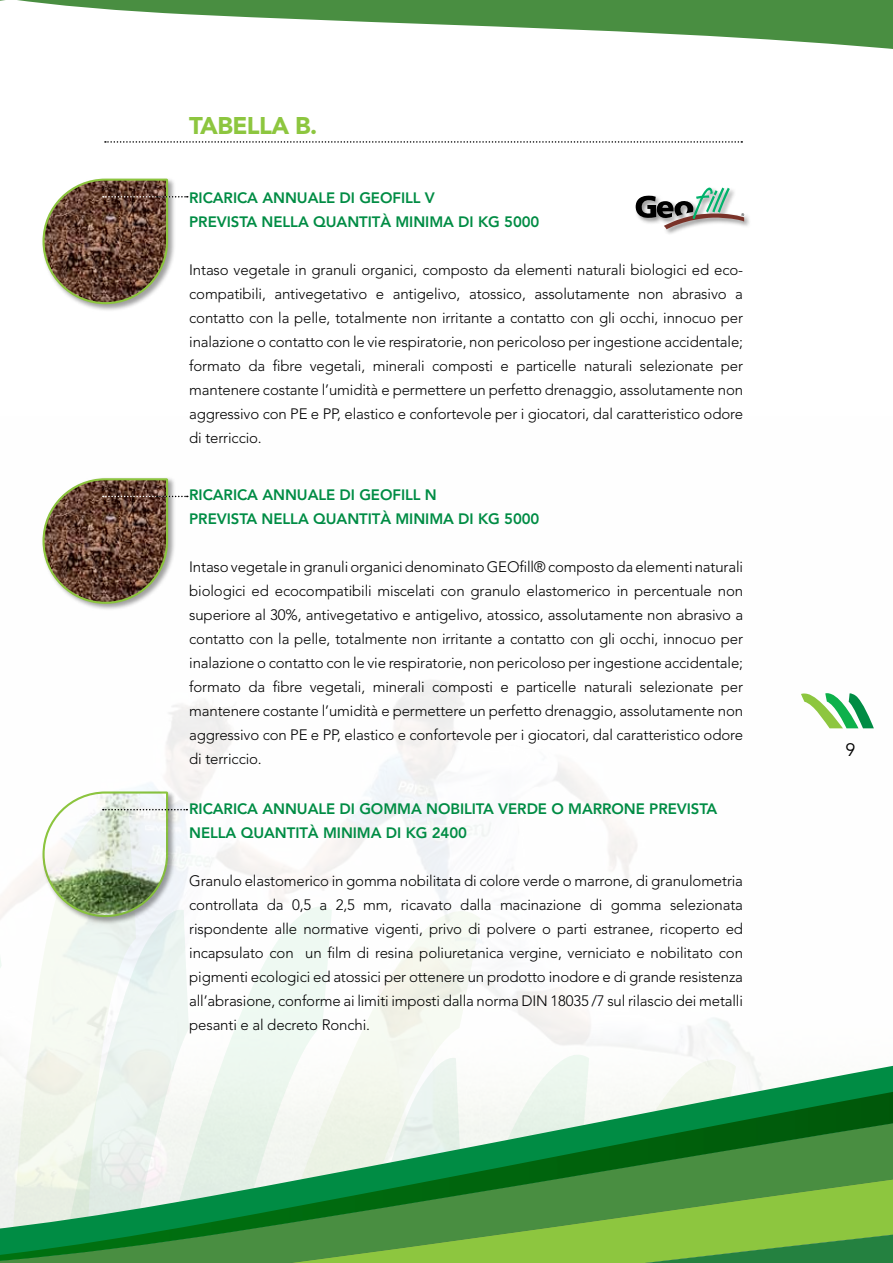
<style>
.page{position:relative;width:893px;height:1263px;background:#fff}
.page>*{position:absolute;margin:0;border:0;box-sizing:border-box;transform-origin:0 0}
.t1{font:900 24px "Avenir";letter-spacing:-.025em;color:#8dc63f}
.t2{font:18px "Avenir";color:#000}
.t3{font:300 15px/24px "Avenir";letter-spacing:-.01em;color:#000;text-align:justify}
.t4{font:800 15px "Avenir";letter-spacing:-.005em;color:#008c44}
</style>
<div class="page">
<img style="left:137px;top:496px;width:737px;height:496px">
<svg style="left:136px;top:905px;width:88px;height:87px"></svg>
<svg style="left:224px;top:905px;width:256px;height:87px"></svg>
<svg style="left:0;top:899px;width:2px;height:69px"></svg>
<svg style="left:2px;top:863px;width:134px;height:129px"></svg>
<svg style="left:32px;top:992px;width:703px;height:45px;fill:#f6faf3"></svg>
<svg style="left:0;top:1037px;width:893px;height:55px"></svg>
<img style="left:0;top:1092px;width:893px;height:19px">
<svg style="left:0;top:1111px;width:893px;height:152px;background:#70af6d"></svg>
<svg style="left:21px;top:0;width:872px;height:49px;fill:#498e41"></svg>
<svg style="left:801px;top:693px;width:73px;height:35px"></svg>
<svg style="left:105px;top:141px;width:637px;height:2px"></svg>
<div style="left:634px;top:186px;width:118px;height:51px;background:#000;opacity:.43"></div>
<svg style="left:636px;top:187px;width:108px;height:42px"></svg>
<div style="left:41px;top:177px;width:135px;height:135px;background:#000;opacity:.38"></div>
<svg style="left:41px;top:178px;width:147px;height:127px"></svg>
<div style="left:41px;top:477px;width:135px;height:135px;background:#000;opacity:.38"></div>
<svg style="left:41px;top:477px;width:147px;height:128px"></svg>
<div style="left:41px;top:790px;width:135px;height:135px;background:#000;opacity:.38"></div>
<svg style="left:41px;top:790px;width:146px;height:128px"></svg>
<h1 class="t1" style="left:189px;top:111px;width:129px">TABELLA B.</h1>
<p class="t4" style="left:189px;top:189px;width:86px">RICARICA ANNUA</p>
<p class="t4" style="left:318px;top:189px;width:51px">LEDI GEOFI</p>
<p class="t4" style="left:405px;top:189px;width:31px">LL V</p>
<p class="t4" style="left:189px;top:213px;width:46px">PREVISTA</p>
<p class="t4" style="left:262px;top:213px;width:75px">NE LLA QUANTIT</p>
<p class="t4" style="left:380px;top:213px;width:26px">À MINIMA</p>
<p class="t4" style="left:458px;top:213px;width:83px">DI KG 5000</p>
<p class="t3" style="left:189px;top:257px;width:555px">Intaso vegetale in granuli organici, composto da elementi naturali biologici ed eco&shy;compatibili, antivegetativo e antigelivo, atossico, assolutamente non abrasivo a contatto con la pelle, totalmente non irritante a contatto con gli occhi, innocuo per inalazione o contatto con le vie respiratorie, non pericoloso per ingestione accidentale; formato da fibre vegetali, minerali composti e particelle naturali selezionate per mantenere costante l’umidità e permettere un perfetto drenaggio, assolutamente non aggressivo con PE e PP, elastico e confortevole per i giocatori, dal caratteristico odore di terriccio.</p>
<p class="t4" style="left:189px;top:486px;width:86px">RICARICA ANNUA</p>
<p class="t4" style="left:318px;top:486px;width:51px">LEDI GEOFI</p>
<p class="t4" style="left:405px;top:486px;width:33px">LL N</p>
<p class="t4" style="left:189px;top:510px;width:46px">PREVISTA</p>
<p class="t4" style="left:262px;top:510px;width:75px">NE LLA QUANTIT</p>
<p class="t4" style="left:380px;top:510px;width:26px">À MINIMA</p>
<p class="t4" style="left:458px;top:510px;width:83px">DI KG 5000</p>
<p class="t3" style="left:189px;top:555px;width:555px">Intaso vegetale in granuli organici denominato GEOfill® composto da elementi naturali biologici ed ecocompatibili miscelati con granulo elastomerico in percentuale non superiore al 30%, antivegetativo e antigelivo, atossico, assolutamente non abrasivo a contatto con la pelle, totalmente non irritante a contatto con gli occhi, innocuo per inalazione o contatto con le vie respiratorie, non pericoloso per ingestione accidentale; formato da fibre vegetali, minerali composti e particelle naturali selezionate per mantenere costante l’umidità e permettere un perfetto drenaggio, assolutamente non aggressivo con PE e PP, elastico e confortevole per i giocatori, dal caratteristico odore di terriccio.</p>
<p class="t4" style="left:189px;top:800px;width:86px">RICARICA ANNUA</p>
<p class="t4" style="left:318px;top:800px;width:67px">LE DI GOMMA</p>
<p class="t4" style="left:426px;top:800px;width:10px">NOBI</p>
<p class="t4" style="left:464px;top:800px;width:16px">LITA</p>
<p class="t4" style="left:498px;top:800px;width:21px">VERDE</p>
<p class="t4" style="left:551px;top:800px;width:29px">O MARRONE</p>
<p class="t4" style="left:649px;top:800px;width:46px">PREVISTA</p>
<p class="t4" style="left:189px;top:824px;width:75px">NE LLA QUANTIT</p>
<p class="t4" style="left:308px;top:824px;width:26px">À MINIMA</p>
<p class="t4" style="left:386px;top:824px;width:83px">DI KG 2400</p>
<p class="t3" style="left:189px;top:869px;width:555px">Granulo elastomerico in gomma nobilitata di colore verde o marrone, di granulometria controllata da 0,5 a 2,5 mm, ricavato dalla macinazione di gomma selezionata rispondente alle normative vigenti, privo di polvere o parti estranee, ricoperto ed incapsulato con un film di resina poliuretanica vergine, verniciato e nobilitato con pigmenti ecologici ed atossici per ottenere un prodotto inodore e di grande resistenza all’abrasione, conforme ai limiti imposti dalla norma DIN 18035 /7 sul rilascio dei metalli pesanti e al decreto Ronchi.</p>
<p class="t2" style="left:845px;top:739px;width:12px">9</p>
</div>
